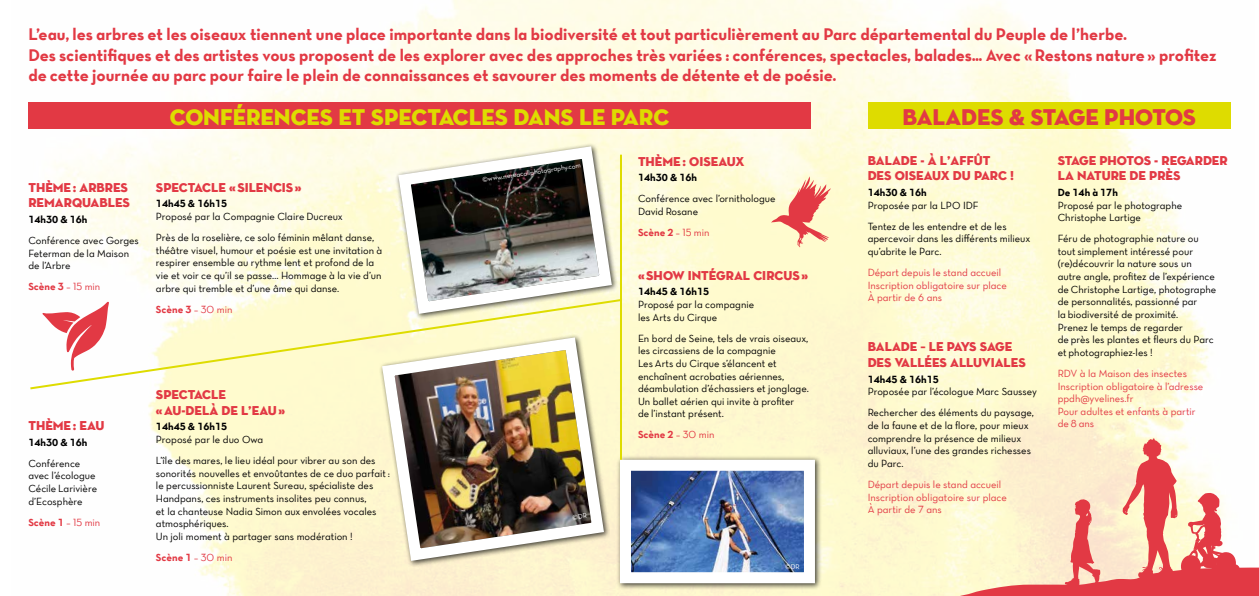
<style>
.page{position:relative;width:1259px;height:596px;background:#fff}
.page>*{position:absolute;margin:0;border:0;box-sizing:border-box;transform-origin:0 0}
.t1{font:23px "Neutra Disp Titling";color:#dedc00}
.t2{font:23px "Neutra Disp Titling";color:#e23944}
.t3{font:17px/20.4px "Neutra Text TF Bold Alt";color:#e23944}
.t4{font:13px/15.6px "Neutra Disp Titling";color:#e23944}
.t5{font:10.5px/12.6px "Neutra Text Book Alt";color:#000}
.t6{font:10.5px/12.6px "Neutra Text Book Alt";color:#e23944}
.t7{font:10.5px "Neutra Text TF Bold Alt";color:#000}
.t8{font:10.5px "Neutra Text TF Bold Alt";color:#e23944}
.t9{font:7px "Neutra Text Book Alt";color:#fff}
.s1{font-family:"Neutra Text Book Alt"}
</style>
<div class="page">
<img style="left:49px;top:0;width:1182px;height:595px">
<div style="left:28px;top:102px;width:783px;height:27px;background:#e23944"></div>
<div style="left:867px;top:102px;width:363px;height:27px;background:#dedc00"></div>
<svg style="left:392px;top:140px;width:226px;height:157px"></svg>
<img style="left:614px;top:454px;width:206px;height:134px">
<img style="left:376px;top:390px;width:234px;height:176px">
<svg style="left:30px;top:297px;width:593px;height:93px"></svg>
<hr style="left:620px;top:154px;width:2px;height:305px;background:#dedc00">
<svg style="left:771px;top:176px;width:60px;height:71px;background:#f5bca5"></svg>
<svg style="left:42px;top:301px;width:67px;height:69px"></svg>
<svg style="left:920px;top:438px;width:339px;height:157px;background:#f7cdb8"></svg>
<svg style="left:572px;top:512px;width:15px;height:7px"></svg>
<p class="t3" style="left:28px;top:24px;width:1190px">L’eau, les arbres et les oiseaux tiennent une place importante dans la biodiversité et tout particulièrement au Parc départemental du Peuple de l’herbe.<br>Des scientifiques et des artistes vous proposent de les explorer avec des approches très variées : conférences, spectacles, balades... Avec «Restons nature» profitez de cette journée au parc pour faire le plein de connaissances et savourer des moments de détente et de poésie.</p>
<h1 class="t1" style="left:170px;top:103px;width:501px">CONFÉRENCES ET SPECTACLES DANS LE PARC</h1>
<h1 class="t2" style="left:902px;top:103px;width:295px">BALADES &amp; STAGE PHOTOS</h1>
<p class="t4" style="left:28px;top:179px;width:103px">THÈME: ARBRES<br>REMARQUABLES</p>
<p class="t7" style="left:28px;top:213px;width:61px">14h30 &amp; 16h</p>
<p class="t5" style="left:28px;top:234px;width:112px">Conférence avec Gorges<br>Feterman de la Maison de l’Arbre</p>
<p class="t8" style="left:28px;top:280px;width:74px">Scène 3 <span class="s1">– 15 min</span></p>
<p class="t4" style="left:156px;top:179px;width:147px">SPECTACLE «SILENCIS»</p>
<p class="t7" style="left:156px;top:197px;width:73px">14h45 &amp; 16h15</p>
<p class="t5" style="left:156px;top:205px;width:220px;line-height:21.1px">Proposé par la Compagnie Claire Ducreux<br>Près de la roselière, ce solo féminin mêlant danse,</p>
<p class="t5" style="left:156px;top:243px;width:228px">théâtre visuel, humour et poésie est une invitation à respirer ensemble au rythme lent et profond de la vie et voir ce qu’il se passe… Hommage à la vie d’un arbre qui tremble et d’une âme qui danse.</p>
<p class="t8" style="left:156px;top:302px;width:78px">Scène 3 <span class="s1">– 30 min</span></p>
<p class="t4" style="left:28px;top:417px;width:78px">THÈME: EAU</p>
<p class="t7" style="left:28px;top:435px;width:61px">14h30 &amp; 16h</p>
<p class="t5" style="left:28px;top:456px;width:70px">Conférence avec l’écologue<br>Cécile Larivière d’Ecosphère</p>
<p class="t8" style="left:28px;top:515px;width:74px">Scène 1 <span class="s1">– 15 min</span></p>
<p class="t4" style="left:156px;top:387px;width:131px">SPECTACLE «AU-DELÀ DE L’EAU»</p>
<p class="t7" style="left:156px;top:420px;width:73px">14h45 &amp; 16h15</p>
<p class="t5" style="left:156px;top:428px;width:221px;line-height:21.1px">Proposé par le duo Owa<br>L’île des mares, le lieu idéal pour vibrer au son des</p>
<p class="t5" style="left:156px;top:466px;width:236px">sonorités nouvelles et envoûtantes de ce duo parfait : le percussionniste Laurent Sureau, spécialiste des Handpans, ces instruments insolites peu connus,<br>et la chanteuse Nadia Simon aux envolées vocales atmosphériques.<br>Un joli moment à partager sans modération !</p>
<p class="t8" style="left:156px;top:550px;width:78px">Scène 1 <span class="s1">– 30 min</span></p>
<p class="t9" style="left:482px;top:176px;width:101px;rotate:-9deg">©www.nereacollphotography.com</p>
<p class="t4" style="left:638px;top:154px;width:108px">THÈME: OISEAUX</p>
<p class="t7" style="left:638px;top:171px;width:61px">14h30 &amp; 16h</p>
<p class="t5" style="left:638px;top:192px;width:139px">Conférence avec l’ornithologue<br>David Rosane</p>
<p class="t8" style="left:638px;top:226px;width:73px">Scène 2 <span class="s1">– 15 min</span></p>
<p class="t4" style="left:638px;top:267px;width:172px">«SHOW INTÉGRAL CIRCUS»</p>
<p class="t7" style="left:638px;top:285px;width:73px">14h45 &amp; 16h15</p>
<p class="t5" style="left:638px;top:297px;width:118px">Proposé par la compagnie les Arts du Cirque</p>
<p class="t5" style="left:638px;top:331px;width:172px">En bord de Seine, tels de vrais oiseaux, les circassiens de la compagnie<br>Les Arts du Cirque s’élancent et enchaînent acrobaties aériennes, déambulation d’échassiers et jonglage.<br>Un ballet aérien qui invite à profiter<br>de l’instant présent.</p>
<p class="t8" style="left:638px;top:428px;width:78px">Scène 2 <span class="s1">– 30 min</span></p>
<p class="t9" style="left:785px;top:561px;width:16px">©DR</p>
<p class="t4" style="left:867px;top:152px;width:148px">BALADE - À L’AFFÛT<br>DES OISEAUX DU PARC !</p>
<p class="t7" style="left:867px;top:186px;width:61px">14h30 &amp; 16h</p>
<p class="t5" style="left:867px;top:194px;width:140px;line-height:21.1px">Proposée par la LPO IDF<br>Tentez de les entendre et de les</p>
<p class="t5" style="left:867px;top:232px;width:164px">apercevoir dans les différents milieux qu’abrite le Parc.</p>
<p class="t6" style="left:867px;top:266px;width:141px">Départ depuis le stand accueil<br>Inscription obligatoire sur place<br>À partir de 6 ans</p>
<p class="t4" style="left:867px;top:339px;width:160px">BALADE – LE PAYS SAGE<br>DES VALLÉES ALLUVIALES</p>
<p class="t7" style="left:867px;top:372px;width:73px">14h45 &amp; 16h15</p>
<p class="t5" style="left:867px;top:380px;width:171px;line-height:21.1px">Proposée par l’écologue Marc Saussey<br>Rechercher des éléments du paysage,</p>
<p class="t5" style="left:867px;top:418px;width:165px">de la faune et de la flore, pour mieux comprendre la présence de milieux alluviaux, l’une des grandes richesses du Parc.</p>
<p class="t6" style="left:867px;top:477px;width:141px">Départ depuis le stand accueil<br>Inscription obligatoire sur place<br>À partir de 7 ans</p>
<p class="t4" style="left:1057px;top:152px;width:171px">STAGE PHOTOS - REGARDER<br>LA NATURE DE PRÈS</p>
<p class="t7" style="left:1057px;top:186px;width:62px">De 14h à 17h</p>
<p class="t5" style="left:1057px;top:198px;width:126px">Proposé par le photographe<br>Christophe Lartige</p>
<p class="t5" style="left:1057px;top:232px;width:160px">Féru de photographie nature ou tout simplement intéressé pour (re)découvrir la nature sous un autre angle, profitez de l’expérience de Christophe Lartige, photographe de personnalités, passionné par<br>la biodiversité de proximité.<br>Prenez le temps de regarder<br>de près les plantes et fleurs du Parc et photographiez-les !</p>
<p class="t6" style="left:1057px;top:366px;width:147px">RDV à la Maison des insectes<br>Inscription obligatoire à l’adresse ppdh@yvelines.fr<br>Pour adultes et enfants à partir de 8 ans</p>
</div>
